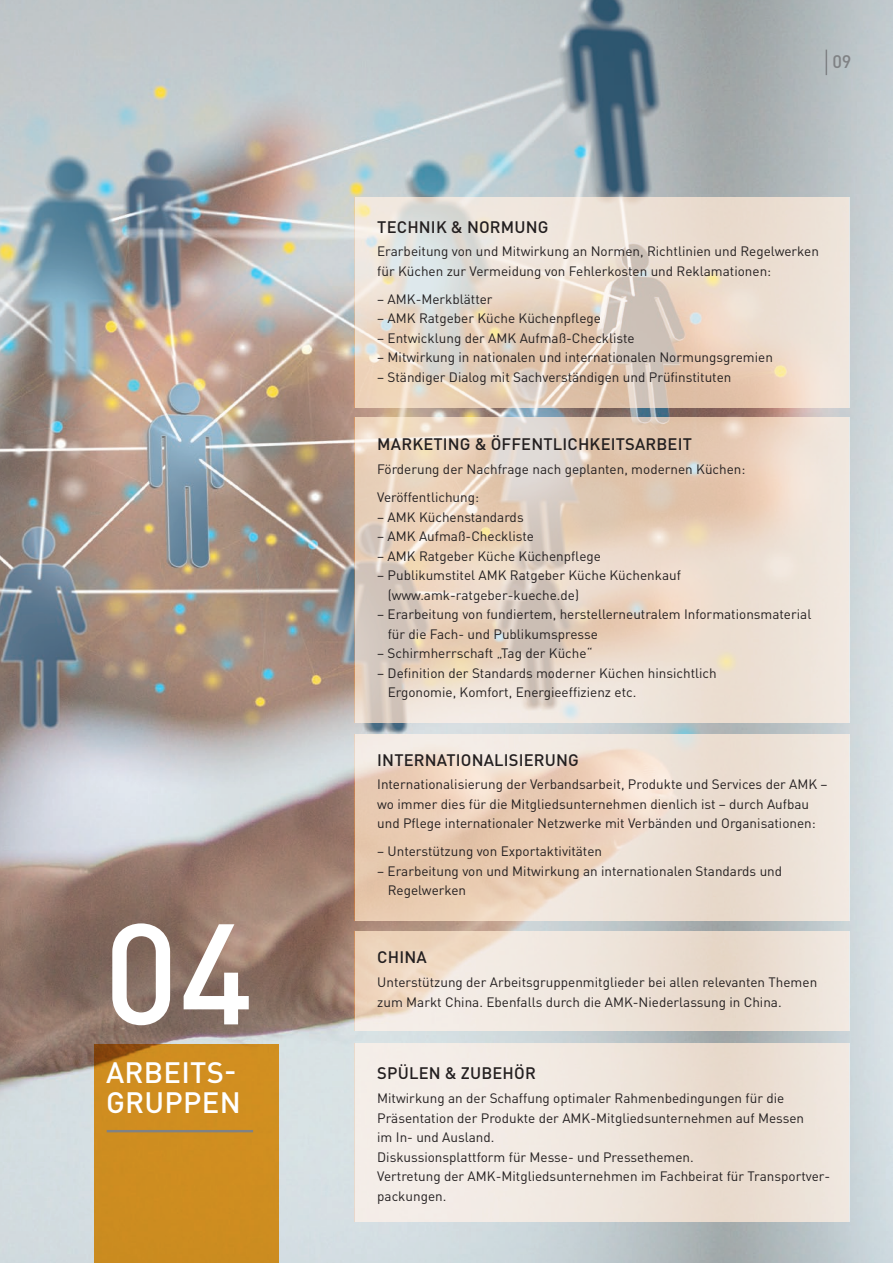
<style>
.page{position:relative;width:893px;height:1263px;background:#fff}
.page>*{position:absolute;margin:0;border:0;box-sizing:border-box;transform-origin:0 0}
.t1{font:500 140.7px "DIN Pro";color:#fff}
.t2{font:500 29.1px "DIN Pro";letter-spacing:.01em;color:#fff}
.t3{font:500 18px "DIN Pro";color:#808285}
.t4{font:500 16.5px "DIN Pro";letter-spacing:.01em;color:#231f20}
.t5{font:13.5px/19.5px "DIN Pro";color:#231f20}
</style>
<div class="page">
<img style="left:0;top:0;width:893px;height:1263px">
<div style="left:94px;top:1044px;width:185px;height:219px;background:#cf8d20"></div>
<hr style="left:107px;top:1130px;width:146px;height:2px;background:#808285">
<svg style="left:826px;top:50px;width:1px;height:25px"></svg>
<svg style="left:354px;top:418px;width:495px;height:305px;background:#e7d6c6"></svg>
<svg style="left:354px;top:734px;width:495px;height:187px;background:#ecd9c9"></svg>
<svg style="left:354px;top:197px;width:495px;height:210px;background:#e7d8ca"></svg>
<svg style="left:354px;top:931px;width:495px;height:100px;background:#ede0d3"></svg>
<div style="left:354px;top:1043px;width:495px;height:178px;background:linear-gradient(to right,#f5efea,#e9ddd0)"></div>
<p class="t1" style="left:104px;top:878px;width:151px">04</p>
<p class="t2" style="left:106px;top:1053px;width:132px">ARBEITS-</p>
<p class="t2" style="left:106px;top:1083px;width:136px">GRUPPEN</p>
<h3 class="t3" style="left:832px;top:49px;width:21px">09</h3>
<p class="t4" style="left:377px;top:215px;width:173px">TECHNIK &amp; NORMUNG</p>
<p class="t5" style="left:377px;top:241px;width:443px">Erarbeitung von und Mitwirkung an Normen, Richtlinien und Regelwerken für Küchen zur Vermeidung von Fehlerkosten und Reklamationen:</p>
<p class="t5" style="left:377px;top:289px;width:117px">– AMK-Merkblätter</p>
<p class="t5" style="left:377px;top:308px;width:225px">– AMK Ratgeber Küche Küchenpflege</p>
<p class="t5" style="left:377px;top:328px;width:259px">– Entwicklung der AMK Aufmaß-Checkliste</p>
<p class="t5" style="left:377px;top:347px;width:397px">– Mitwirkung in nationalen und internationalen Normungsgremien</p>
<p class="t5" style="left:377px;top:367px;width:356px">– Ständiger Dialog mit Sachverständigen und Prüfinstituten</p>
<p class="t4" style="left:377px;top:433px;width:316px">MARKETING &amp; ÖFFENTLICHKEITSARBEIT</p>
<p class="t5" style="left:377px;top:459px;width:370px">Förderung der Nachfrage nach geplanten, modernen Küchen:</p>
<p class="t5" style="left:377px;top:487px;width:103px">Veröffentlichung:</p>
<p class="t5" style="left:377px;top:506px;width:148px">– AMK Küchenstandards</p>
<p class="t5" style="left:377px;top:526px;width:158px">– AMK Aufmaß-Checkliste</p>
<p class="t5" style="left:377px;top:545px;width:225px">– AMK Ratgeber Küche Küchenpflege</p>
<p class="t5" style="left:377px;top:565px;width:305px">– Publikumstitel AMK Ratgeber Küche Küchenkauf</p>
<p class="t5" style="left:388px;top:584px;width:193px">(www.amk-ratgeber-kueche.de)</p>
<p class="t5" style="left:377px;top:604px;width:436px">– Erarbeitung von fundiertem, herstellerneutralem Informationsmaterial</p>
<p class="t5" style="left:388px;top:623px;width:212px">für die Fach- und Publikumspresse</p>
<p class="t5" style="left:377px;top:643px;width:217px">– Schirmherrschaft „Tag der Küche“</p>
<p class="t5" style="left:377px;top:662px;width:341px">– Definition der Standards moderner Küchen hinsichtlich</p>
<p class="t5" style="left:388px;top:682px;width:250px">Ergonomie, Komfort, Energieeffizienz etc.</p>
<p class="t4" style="left:377px;top:748px;width:203px">INTERNATIONALISIERUNG</p>
<p class="t5" style="left:377px;top:774px;width:452px">Internationalisierung der Verbandsarbeit, Produkte und Services der AMK – wo immer dies für die Mitgliedsunternehmen dienlich ist – durch Aufbau und Pflege internationaler Netzwerke mit Verbänden und Organisationen:</p>
<p class="t5" style="left:377px;top:841px;width:226px">– Unterstützung von Exportaktivitäten</p>
<p class="t5" style="left:377px;top:861px;width:406px">– Erarbeitung von und Mitwirkung an internationalen Standards und</p>
<p class="t5" style="left:388px;top:880px;width:80px">Regelwerken</p>
<p class="t4" style="left:377px;top:946px;width:51px">CHINA</p>
<p class="t5" style="left:377px;top:972px;width:442px">Unterstützung der Arbeitsgruppenmitglieder bei allen relevanten Themen zum Markt China. Ebenfalls durch die AMK-Niederlassung in China.</p>
<p class="t4" style="left:377px;top:1062px;width:160px">SPÜLEN &amp; ZUBEHÖR</p>
<p class="t5" style="left:377px;top:1088px;width:409px">Mitwirkung an der Schaffung optimaler Rahmenbedingungen für die</p>
<p class="t5" style="left:377px;top:1107px;width:428px">Präsentation der Produkte der AMK-Mitgliedsunternehmen auf Messen</p>
<p class="t5" style="left:377px;top:1127px;width:119px">im In- und Ausland.</p>
<p class="t5" style="left:377px;top:1146px;width:318px">Diskussionsplattform für Messe- und Pressethemen.</p>
<p class="t5" style="left:377px;top:1166px;width:455px">Vertretung der AMK-Mitgliedsunternehmen im Fachbeirat für Transportver&shy;packungen.</p>
</div>
